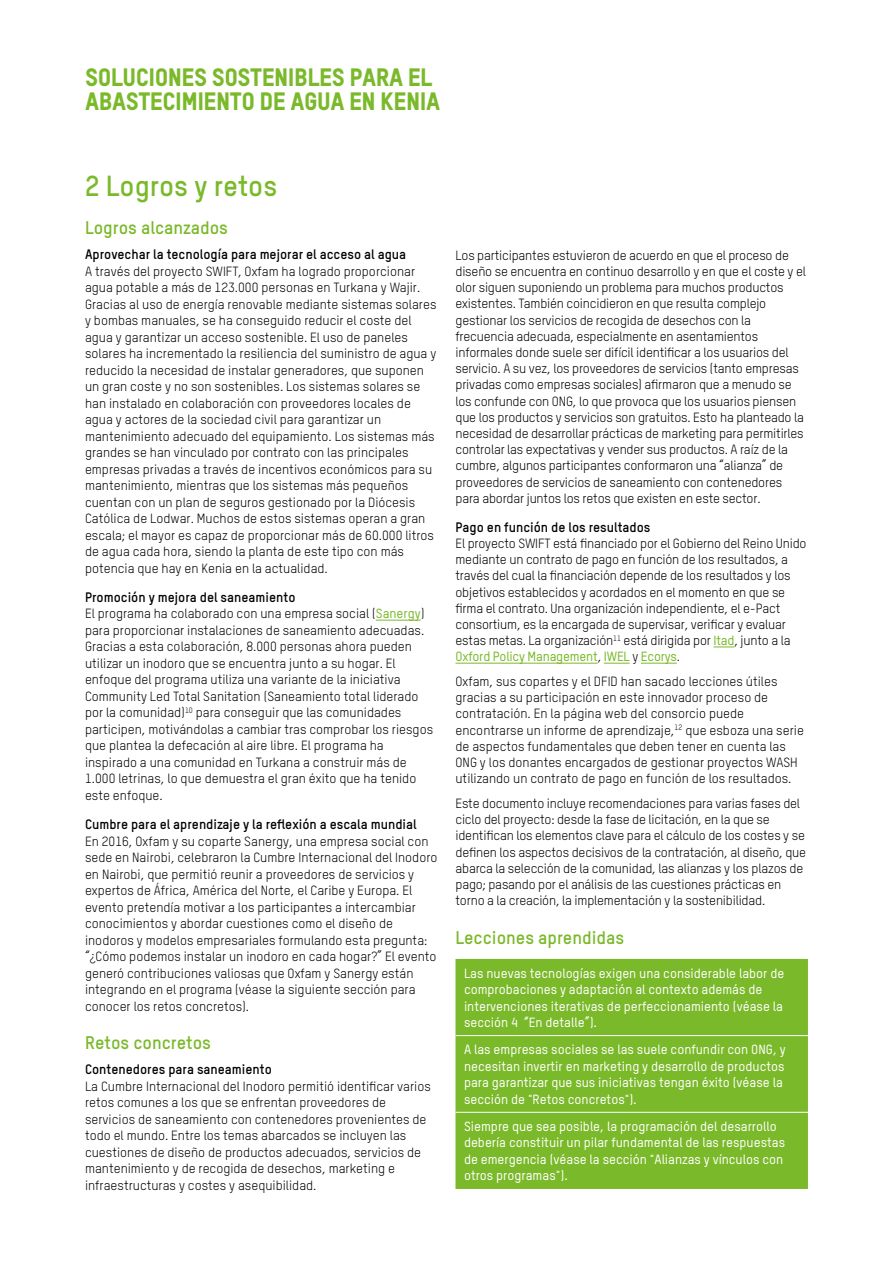
<style>
.page{position:relative;width:893px;height:1263px;background:#fff}
.page>*{position:absolute;margin:0;border:0;box-sizing:border-box;transform-origin:0 0}
.t1{font:700 28.5px "Oxfam TSTARPRO";color:#7ab929}
.t2{font:24.75px/24px "Oxfam TSTARPRO Headline";letter-spacing:-.02em;color:#7ab929}
.t3{font:700 18px "Oxfam TSTARPRO";color:#7ab929}
.t4{font:700 13.5px "Oxfam TSTARPRO";color:#000}
.t5{font:13.2px/16.5px "Oxfam TSTARPRO";color:#000}
.t6{font:500 13.2px/16.5px "Oxfam TSTARPRO";color:#fff}
.s1{font-weight:500;color:#7ab929}
</style>
<div class="page">
<hr style="left:376px;top:620px;width:45px;height:1px;background:#7ab929">
<svg style="left:713px;top:647px;width:21px;height:1px"></svg>
<hr style="left:455px;top:663px;width:143px;height:1px;background:#7ab929">
<svg style="left:604px;top:663px;width:26px;height:1px"></svg>
<hr style="left:641px;top:663px;width:36px;height:1px;background:#7ab929">
<div style="left:455px;top:959px;width:353px;height:230px;background:#7ab929"></div>
<hr style="left:455px;top:1035px;width:353px;height:1px;background:#fff">
<hr style="left:455px;top:1112px;width:353px;height:1px;background:#fff">
<h2 class="t2" style="left:85px;top:65px;width:357px">SOLUCIONES SOSTENIBLES PARA EL<br>ABASTECIMIENTO DE AGUA EN KENIA</h2>
<h1 class="t1" style="left:85px;top:168px;width:194px">2 Logros y retos</h1>
<h3 class="t3" style="left:85px;top:216px;width:144px">Logros alcanzados</h3>
<p class="t4" style="left:85px;top:246px;width:323px">Aprovechar la tecnología para mejorar el acceso al agua</p>
<p class="t5" style="left:85px;top:262px;width:353px">A través del proyecto SWIFT, Oxfam ha logrado proporcionar agua potable a más de 123.000 personas en Turkana y Wajir.<br>Gracias al uso de energía renovable mediante sistemas solares y bombas manuales, se ha conseguido reducir el coste del agua y garantizar un acceso sostenible. El uso de paneles solares ha incrementado la resiliencia del suministro de agua y reducido la necesidad de instalar generadores, que suponen un gran coste y no son sostenibles. Los sistemas solares se han instalado en colaboración con proveedores locales de agua y actores de la sociedad civil para garantizar un mantenimiento adecuado del equipamiento. Los sistemas más grandes se han vinculado por contrato con las principales empresas privadas a través de incentivos económicos para su mantenimiento, mientras que los sistemas más pequeños cuentan con un plan de seguros gestionado por la Diócesis Católica de Lodwar. Muchos de estos sistemas operan a gran escala; el mayor es capaz de proporcionar más de 60.000 litros de agua cada hora, siendo la planta de este tipo con más potencia que hay en Kenia en la actualidad.</p>
<p class="t4" style="left:85px;top:588px;width:212px">Promoción y mejora del saneamiento</p>
<p class="t5" style="left:85px;top:605px;width:350px">El programa ha colaborado con una empresa social (<span class="s1">Sanergy</span>) para proporcionar instalaciones de saneamiento adecuadas.<br>Gracias a esta colaboración, 8.000 personas ahora pueden utilizar un inodoro que se encuentra junto a su hogar. El enfoque del programa utiliza una variante de la iniciativa Community Led Total Sanitation (Saneamiento total liderado por la comunidad)<sup>10</sup> para conseguir que las comunidades participen, motivándolas a cambiar tras comprobar los riesgos que plantea la defecación al aire libre. El programa ha inspirado a una comunidad en Turkana a construir más de 1.000 letrinas, lo que demuestra el gran éxito que ha tenido este enfoque.</p>
<p class="t4" style="left:85px;top:816px;width:333px">Cumbre para el aprendizaje y la reflexión a escala mundial</p>
<p class="t5" style="left:85px;top:832px;width:354px">En 2016, Oxfam y su coparte Sanergy, una empresa social con sede en Nairobi, celebraron la Cumbre Internacional del Inodoro en Nairobi, que permitió reunir a proveedores de servicios y expertos de África, América del Norte, el Caribe y Europa. El evento pretendía motivar a los participantes a intercambiar conocimientos y abordar cuestiones como el diseño de inodoros y modelos empresariales formulando esta pregunta: “¿Cómo podemos instalar un inodoro en cada hogar?” El evento generó contribuciones valiosas que Oxfam y Sanergy están integrando en el programa (véase la siguiente sección para conocer los retos concretos).</p>
<h3 class="t3" style="left:85px;top:1031px;width:128px">Retos concretos</h3>
<p class="t4" style="left:85px;top:1061px;width:188px">Contenedores para saneamiento</p>
<p class="t5" style="left:85px;top:1078px;width:347px">La Cumbre Internacional del Inodoro permitió identificar varios retos comunes a los que se enfrentan proveedores de servicios de saneamiento con contenedores provenientes de todo el mundo. Entre los temas abarcados se incluyen las cuestiones de diseño de productos adecuados, servicios de mantenimiento y de recogida de desechos, marketing e infraestructuras y costes y asequibilidad.</p>
<p class="t5" style="left:455px;top:247px;width:352px">Los participantes estuvieron de acuerdo en que el proceso de diseño se encuentra en continuo desarrollo y en que el coste y el olor siguen suponiendo un problema para muchos productos existentes. También coincidieron en que resulta complejo gestionar los servicios de recogida de desechos con la frecuencia adecuada, especialmente en asentamientos informales donde suele ser difícil identificar a los usuarios del servicio. A su vez, los proveedores de servicios (tanto empresas privadas como empresas sociales) afirmaron que a menudo se los confunde con ONG, lo que provoca que los usuarios piensen que los productos y servicios son gratuitos. Esto ha planteado la necesidad de desarrollar prácticas de marketing para permitirles controlar las expectativas y vender sus productos. A raíz de la cumbre, algunos participantes conformaron una “alianza” de proveedores de servicios de saneamiento con contenedores para abordar juntos los retos que existen en este sector.</p>
<p class="t4" style="left:455px;top:518px;width:197px">Pago en función de los resultados</p>
<p class="t5" style="left:455px;top:535px;width:353px">El proyecto SWIFT está financiado por el Gobierno del Reino Unido mediante un contrato de pago en función de los resultados, a través del cual la financiación depende de los resultados y los objetivos establecidos y acordados en el momento en que se firma el contrato. Una organización independiente, el e-Pact consortium, es la encargada de supervisar, verificar y evaluar estas metas. La organización<sup>11</sup> está dirigida por <span class="s1">Itad</span>, junto a la <span class="s1">Oxford Policy Management</span>, <span class="s1">IWEL</span> y <span class="s1">Ecorys</span>.</p>
<p class="t5" style="left:455px;top:673px;width:350px">Oxfam, sus copartes y el DFID han sacado lecciones útiles gracias a su participación en este innovador proceso de contratación. En la página web del consorcio puede encontrarse un informe de aprendizaje,<sup>12</sup> que esboza una serie de aspectos fundamentales que deben tener en cuenta las ONG y los donantes encargados de gestionar proyectos WASH utilizando un contrato de pago en función de los resultados.</p>
<p class="t5" style="left:455px;top:795px;width:352px">Este documento incluye recomendaciones para varias fases del ciclo del proyecto: desde la fase de licitación, en la que se identifican los elementos clave para el cálculo de los costes y se definen los aspectos decisivos de la contratación, al diseño, que abarca la selección de la comunidad, las alianzas y los plazos de pago; pasando por el análisis de las cuestiones prácticas en torno a la creación, la implementación y la sostenibilidad.</p>
<h3 class="t3" style="left:455px;top:926px;width:170px">Lecciones aprendidas</h3>
<p class="t6" style="left:464px;top:964px;width:322px">Las nuevas tecnologías exigen una considerable labor de comprobaciones y adaptación al contexto además de intervenciones iterativas de perfeccionamiento (véase la sección 4 “En detalle”).</p>
<p class="t6" style="left:464px;top:1041px;width:323px">A las empresas sociales se las suele confundir con ONG, y necesitan invertir en marketing y desarrollo de productos para garantizar que sus iniciativas tengan éxito (véase la sección de "Retos concretos").</p>
<p class="t6" style="left:464px;top:1118px;width:323px">Siempre que sea posible, la programación del desarrollo debería constituir un pilar fundamental de las respuestas de emergencia (véase la sección "Alianzas y vínculos con otros programas").</p>
</div>
